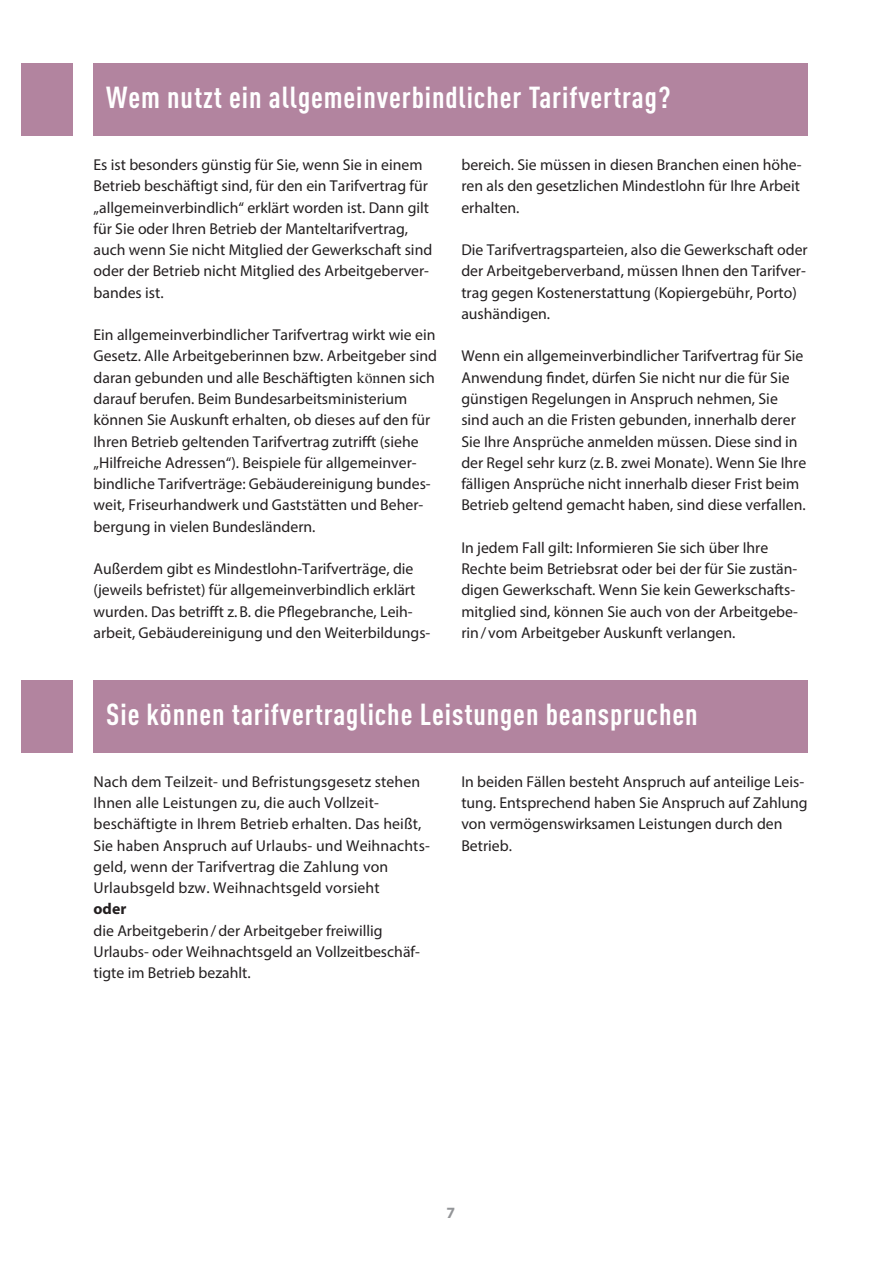
<style>
.page{position:relative;width:893px;height:1263px;background:#fff}
.page>*{position:absolute;margin:0;border:0;box-sizing:border-box;transform-origin:0 0}
.Head_1__Kapitel__for{font:700 condensed 30px "DINOT";letter-spacing:.03em;color:#fff}
.Head_1____Kapitel{font:700 condensed 30px "DINOT";letter-spacing:.03em;color:#fff}
.Text{font:15.75px/21.3px "Myriad Pro";color:#231f20}
.t1{font:700 15.75px "Myriad Pro";color:#939598}
.s1{font-family:"Times New Roman"}
.s2{font-weight:700}
</style>
<div class="page">
<div style="left:21px;top:64px;width:51px;height:72px;background:#b2849f"></div>
<div style="left:94px;top:64px;width:714px;height:72px;background:#b2849f"></div>
<div style="left:21px;top:680px;width:51px;height:73px;background:#b2849f"></div>
<div style="left:94px;top:680px;width:714px;height:73px;background:#b2849f"></div>
<p class="Head_1____Kapitel" style="left:106px;top:79px;width:566px">Wem nutzt ein allgemeinverbindlicher Tarifvertrag?</p>
<p class="Text" style="left:94px;top:154px;width:340px">Es ist besonders günstig für Sie, wenn Sie in einem Betrieb beschäftigt sind, für den ein Tarifvertrag für „allgemeinverbindlich“ erklärt worden ist. Dann gilt für Sie oder Ihren Betrieb der Manteltarifvertrag, auch wenn Sie nicht Mitglied der Gewerkschaft sind oder der Betrieb nicht Mitglied des Arbeitgeberver&shy;bandes ist.</p>
<p class="Text" style="left:94px;top:324px;width:345px">Ein allgemeinverbindlicher Tarifvertrag wirkt wie ein Gesetz. Alle Arbeitgeberinnen bzw. Arbeitgeber sind daran gebunden und alle Beschäftigten <span class="s1">kön</span>nen sich darauf berufen. Beim Bundesarbeitsministerium können Sie Auskunft erhalten, ob dieses auf den für Ihren Betrieb geltenden Tarifvertrag zutrifft (siehe „Hilfreiche Adressen“). Beispiele für allgemeinver&shy;bindliche Tarifverträge: Gebäudereinigung bundes&shy;weit, Friseurhandwerk und Gaststätten und Beher&shy;bergung in vielen Bundesländern.</p>
<p class="Text" style="left:94px;top:558px;width:337px">Außerdem gibt es Mindestlohn-Tarifverträge, die (jeweils befristet) für allgemeinverbindlich erklärt wurden. Das betrifft z.B. die Pflegebranche, Leih&shy;arbeit, Gebäudereinigung und den Weiterbildungs-</p>
<p class="Text" style="left:461px;top:154px;width:342px;text-align:justify">bereich. Sie müssen in diesen Branchen einen höhe&shy;ren als den gesetzlichen Mindestlohn für Ihre Arbeit erhalten.</p>
<p class="Text" style="left:461px;top:239px;width:348px">Die Tarifvertragsparteien, also die Gewerkschaft oder der Arbeitgeberverband, müssen Ihnen den Tarifver&shy;trag gegen Kostenerstattung (Kopiergebühr, Porto) aushändigen.</p>
<p class="Text" style="left:461px;top:345px;width:346px">Wenn ein allgemeinverbindlicher Tarifvertrag für Sie Anwendung findet, dürfen Sie nicht nur die für Sie günstigen Regelungen in Anspruch nehmen, Sie sind auch an die Fristen gebunden, innerhalb derer Sie Ihre Ansprüche anmelden müssen. Diese sind in der Regel sehr kurz (z.B. zwei Monate). Wenn Sie Ihre fälligen Ansprüche nicht innerhalb dieser Frist beim Betrieb geltend gemacht haben, sind diese verfallen.</p>
<p class="Text" style="left:461px;top:537px;width:338px">In jedem Fall gilt: Informieren Sie sich über Ihre Rechte beim Betriebsrat oder bei der für Sie zustän&shy;digen Gewerkschaft. Wenn Sie kein Gewerkschafts&shy;mitglied sind, können Sie auch von der Arbeitgebe&shy;rin/ vom Arbeitgeber Auskunft verlangen.</p>
<p class="Head_1__Kapitel__for" style="left:106px;top:696px;width:593px">Sie können tarifvertragliche Leistungen beanspruchen</p>
<p class="Text" style="left:94px;top:770px;width:338px">Nach dem Teilzeit- und Befristungsgesetz stehen Ihnen alle Leistungen zu, die auch Vollzeit&shy;beschäftigte in Ihrem Betrieb erhalten. Das heißt, Sie haben Anspruch auf Urlaubs- und Weihnachts&shy;geld, wenn der Tarifvertrag die Zahlung von Urlaubsgeld bzw. Weihnachtsgeld vorsieht<br><span class="s2">oder<br></span>die Arbeitgeberin/der Arbeitgeber freiwillig Urlaubs- oder Weihnachtsgeld an Vollzeitbeschäf&shy;tigte im Betrieb bezahlt.</p>
<p class="Text" style="left:461px;top:770px;width:348px">In beiden Fällen besteht Anspruch auf anteilige Leis&shy;tung. Entsprechend haben Sie Anspruch auf Zahlung von vermögenswirksamen Leistungen durch den Betrieb.</p>
<p class="t1" style="left:446px;top:1203px;width:10px">7</p>
</div>
